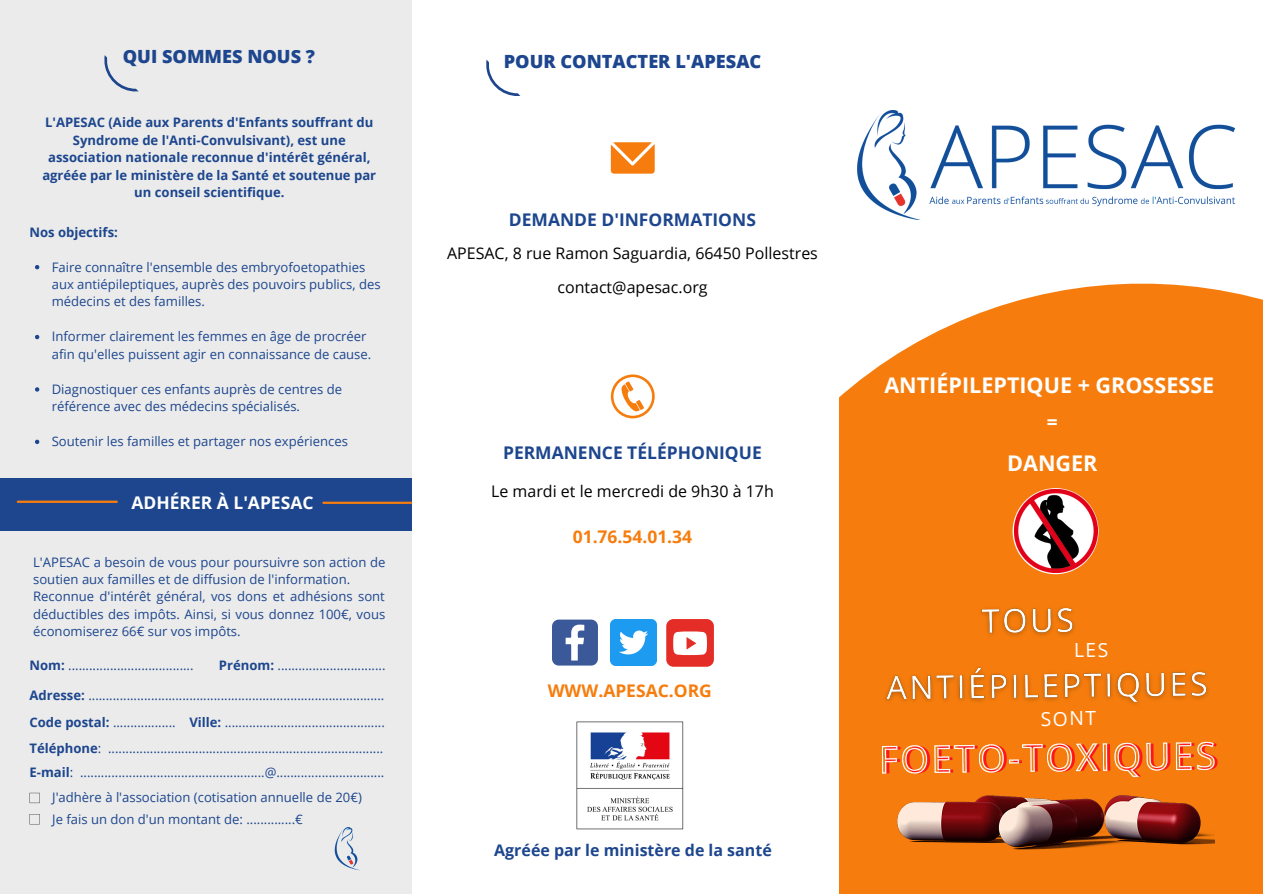
<style>
.page{position:relative;width:1263px;height:894px;background:#fff}
.page>*{position:absolute;margin:0;border:0;box-sizing:border-box;transform-origin:0 0}
.t1{font:700 21.6px "Open Sans";color:#fff}
.t2{font:19.35px "Open Sans";color:#fff}
.t3{font:700 19.35px "Open Sans";color:#fff}
.t4{font:800 18.15px "Open Sans";color:#1d468e}
.t5{font:700 17.4px "Open Sans";color:#1d468e}
.t6{font:700 17.4px "Open Sans";color:#f67d0d}
.t7{font:700 17.4px "Open Sans";color:#fff}
.t8{font:16.05px "Open Sans";color:#000}
.t9{font:700 16.05px "Open Sans";color:#1d468e}
.t10{font:13.05px/17.4px "Open Sans";color:#1d468e}
.t11{font:700 13.05px/17.4px "Open Sans";color:#1d468e;text-align:center}
.s1{font-weight:700}
</style>
<div class="page">
<div style="left:0;top:0;width:413px;height:893px;background:#ebebeb"></div>
<svg style="left:839px;top:219px;width:424px;height:674px;fill:#f67d0d"></svg>
<div style="left:0;top:478px;width:446px;height:52px;background:#1d468e"></div>
<div style="left:413px;top:0;width:426px;height:893px;background:#fff"></div>
<svg style="left:1013px;top:488px;width:85px;height:86px"></svg>
<img style="left:1014px;top:489px;width:83px;height:83px">
<img style="left:857px;top:110px;width:379px;height:109px">
<img style="left:897px;top:795px;width:317px;height:54px">
<svg style="left:486px;top:59px;width:169px;height:115px"></svg>
<svg style="left:104px;top:55px;width:35px;height:37px"></svg>
<hr style="left:18px;top:500px;width:99px;height:3px;background:#f67d0d">
<svg style="left:611px;top:374px;width:44px;height:44px"></svg>
<img style="left:610px;top:619px;width:46px;height:46px">
<div style="left:666px;top:619px;width:47px;height:47px;background:#e52d27;border-radius:7px"></div>
<svg style="left:673px;top:631px;width:34px;height:24px"></svg>
<svg style="left:552px;top:619px;width:46px;height:46px;background:#6078ab"></svg>
<img style="left:576px;top:721px;width:108px;height:109px">
<hr style="left:323px;top:501px;width:88px;height:3px;background:#f67d0d">
<img style="left:334px;top:827px;width:25px;height:43px">
<svg style="left:30px;top:792px;width:10px;height:10px"></svg>
<img style="left:974px;top:589px;width:112px;height:63px">
<img style="left:879px;top:653px;width:339px;height:65px">
<img style="left:877px;top:728px;width:346px;height:55px">
<svg style="left:35px;top:265px;width:4px;height:4px"></svg>
<svg style="left:35px;top:335px;width:4px;height:4px"></svg>
<svg style="left:35px;top:387px;width:4px;height:4px"></svg>
<svg style="left:35px;top:439px;width:4px;height:5px"></svg>
<svg style="left:30px;top:814px;width:10px;height:10px"></svg>
<svg style="left:1076px;top:642px;width:31px;height:14px"></svg>
<p class="t4" style="left:123px;top:43px;width:194px">QUI SOMMES NOUS ?</p>
<p class="t11" style="left:42px;top:113px;width:335px">L'APESAC (Aide aux Parents d'Enfants souffrant du Syndrome de l'Anti-Convulsivant), est une association nationale reconnue d'intérêt général, agréée par le ministère de la Santé et soutenue par un conseil scientifique.</p>
<p class="t11" style="left:30px;top:223px;width:90px">Nos objectifs:</p>
<p class="t10" style="left:52px;top:258px;width:330px">Faire connaître l'ensemble des embryofoetopathies aux antiépileptiques, auprès des pouvoirs publics, des médecins et des familles.</p>
<p class="t10" style="left:52px;top:327px;width:321px">Informer clairement les femmes en âge de procréer afin qu'elles puissent agir en connaissance de cause.</p>
<p class="t10" style="left:52px;top:380px;width:292px">Diagnostiquer ces enfants auprès de centres de référence avec des médecins spécialisés.</p>
<p class="t10" style="left:52px;top:432px;width:298px">Soutenir les familles et partager nos expériences</p>
<p class="t7" style="left:132px;top:490px;width:183px">ADHÉRER À L'APESAC</p>
<p class="t10" style="left:33px;top:552px;width:354px">L'APESAC a besoin de vous pour poursuivre son action de soutien aux familles et de diffusion de l'information.</p>
<p class="t10" style="left:33px;top:587px;width:354px;text-align:justify">Reconnue d'intérêt général, vos dons et adhésions sont déductibles des impôts. Ainsi, si vous donnez 100€, vous économiserez 66€ sur vos impôts.</p>
<p class="t10" style="left:30px;top:656px;width:166px"><span class="s1">Nom:</span> ....................................</p>
<p class="t10" style="left:219px;top:656px;width:168px"><span class="s1">Prénom:</span> ...............................</p>
<p class="t10" style="left:30px;top:686px;width:356px"><span class="s1">Adresse:</span> .....................................................................................</p>
<p class="t10" style="left:30px;top:713px;width:148px"><span class="s1">Code postal:</span> ..................</p>
<p class="t10" style="left:189px;top:713px;width:197px"><span class="s1">Ville:</span> ..............................................</p>
<p class="t10" style="left:30px;top:738px;width:355px"><span class="s1">Téléphone</span>: ...............................................................................</p>
<p class="t10" style="left:30px;top:762px;width:356px"><span class="s1">E-mail</span>: .....................................................@...............................</p>
<p class="t10" style="left:52px;top:788px;width:311px">J'adhère à l'association (cotisation annuelle de 20€)</p>
<p class="t10" style="left:52px;top:809px;width:252px">Je fais un don d'un montant de: ..............€</p>
<p class="t4" style="left:504px;top:48px;width:259px">POUR CONTACTER L'APESAC</p>
<p class="t5" style="left:509px;top:208px;width:249px">DEMANDE D'INFORMATIONS</p>
<p class="t8" style="left:447px;top:242px;width:372px">APESAC, 8 rue Ramon Saguardia, 66450 Pollestres</p>
<p class="t8" style="left:557px;top:275px;width:152px">contact@apesac.org</p>
<p class="t5" style="left:503px;top:440px;width:260px">PERMANENCE TÉLÉPHONIQUE</p>
<p class="t8" style="left:491px;top:479px;width:284px">Le mardi et le mercredi de 9h30 à 17h</p>
<p class="t6" style="left:573px;top:524px;width:121px">01.76.54.01.34</p>
<p class="t6" style="left:548px;top:678px;width:166px">WWW.APESAC.ORG</p>
<p class="t9" style="left:494px;top:838px;width:279px">Agréée par le ministère de la santé</p>
<p class="t1" style="left:884px;top:370px;width:331px">ANTIÉPILEPTIQUE + GROSSESSE</p>
<p class="t3" style="left:1047px;top:408px;width:13px">=</p>
<p class="t1" style="left:1007px;top:448px;width:92px">DANGER</p>
<p class="t2" style="left:1040px;top:704px;width:57px;rotate:-1deg">SONT</p>
</div>
